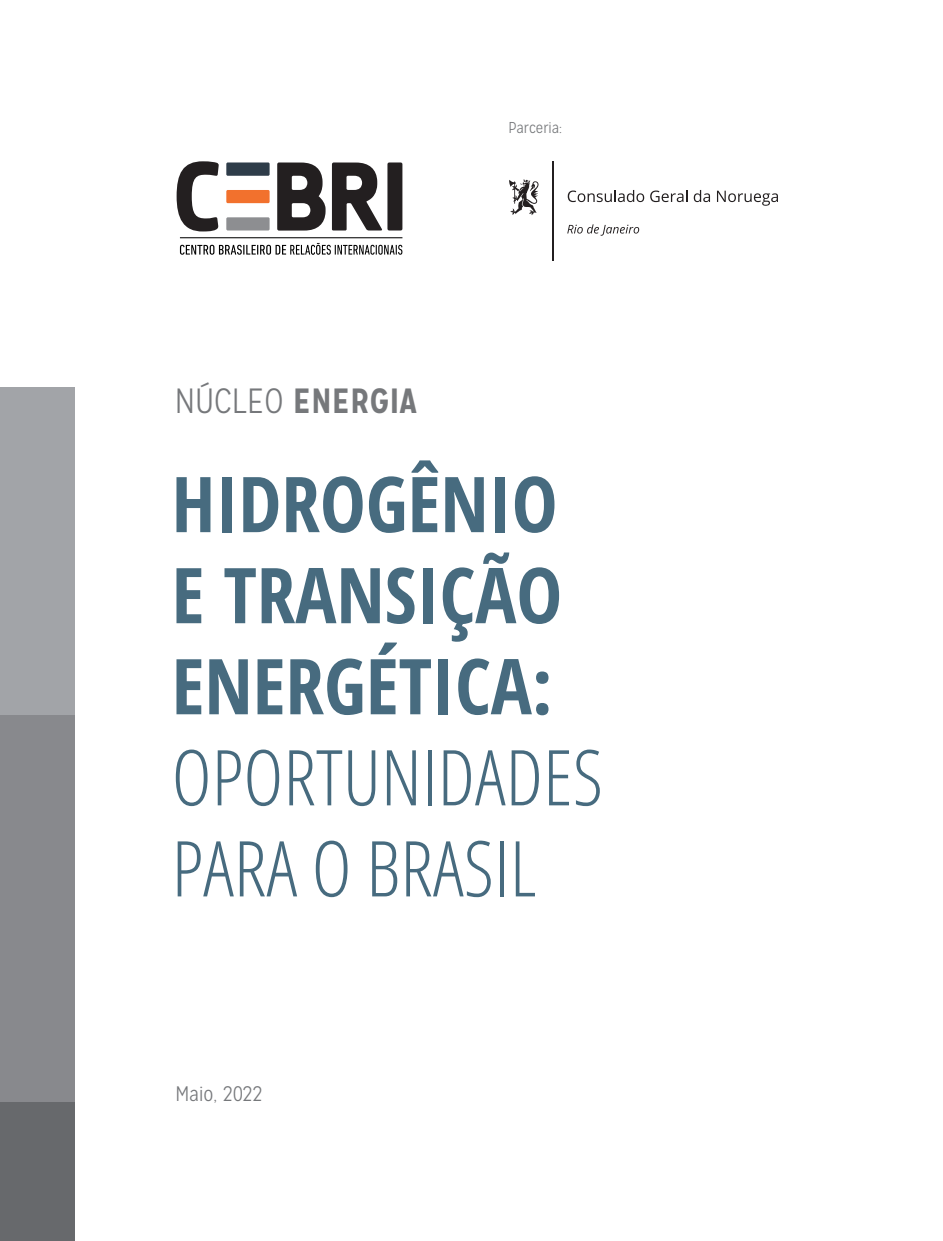
<style>
.page{position:relative;width:943px;height:1241px;background:#fff}
.page>*{position:absolute;margin:0;border:0;box-sizing:border-box;transform-origin:0 0}
.Titulo_Paper{font:700 condensed 77px/91px "Open Sans";color:#476b7f;text-align:justify}
.Titulo_Paper-2{font:300 77px/91px "Open Sans Condensed";color:#476b7f}
.Titulo_Paper-3{font:700 35px "Mission Gothic";color:#76787b}
.Titulo_Paper-4{font:300 21px "Mission Gothic";color:#76787b}
.Titulo_Paper-5{font:300 15.75px "Mission Gothic";color:#76787b}
.s1{font-weight:300}
</style>
<div class="page">
<svg style="left:177px;top:161px;width:42px;height:71px"></svg>
<div style="left:387px;top:162px;width:15px;height:68px;background:#231f20;border-radius:2px"></div>
<svg style="left:332px;top:162px;width:50px;height:68px"></svg>
<svg style="left:277px;top:162px;width:48px;height:68px"></svg>
<hr style="left:180px;top:237px;width:222px;height:1px;background:#000">
<svg style="left:180px;top:243px;width:222px;height:11px"></svg>
<div style="left:226px;top:190px;width:43px;height:13px;background:#f2712d"></div>
<div style="left:226px;top:162px;width:43px;height:14px;background:#2e3c49"></div>
<div style="left:226px;top:217px;width:43px;height:13px;background:#8d8e91"></div>
<div style="left:0;top:714px;width:74px;height:526px;background:#88898d"></div>
<div style="left:0;top:387px;width:74px;height:327px;background:#a2a4a8"></div>
<div style="left:0;top:1101px;width:74px;height:139px;background:#67696c"></div>
<svg style="left:567px;top:224px;width:72px;height:12px"></svg>
<svg style="left:567px;top:190px;width:77px;height:12px"></svg>
<svg style="left:650px;top:190px;width:37px;height:12px"></svg>
<svg style="left:693px;top:190px;width:17px;height:12px"></svg>
<svg style="left:717px;top:191px;width:61px;height:15px"></svg>
<hr style="left:552px;top:161px;width:2px;height:99px;background:#231f20">
<svg style="left:509px;top:179px;width:30px;height:36px"></svg>
<p class="Titulo_Paper-5" style="left:508px;top:119px;width:55px">Parceria:</p>
<p class="Titulo_Paper-3" style="left:175px;top:379px;width:244px"><span class="s1">NÚCLEO</span> ENERGIA</p>
<p class="Titulo_Paper" style="left:172px;top:457px;width:392px">HIDROGÊNIO E TRANSIÇÃO ENERGÉTICA:</p>
<p class="Titulo_Paper-2" style="left:172px;top:729px;width:433px">OPORTUNIDADES<br>PARA O BRASIL</p>
<p class="Titulo_Paper-4" style="left:175px;top:1081px;width:88px">Maio, 2022</p>
</div>
